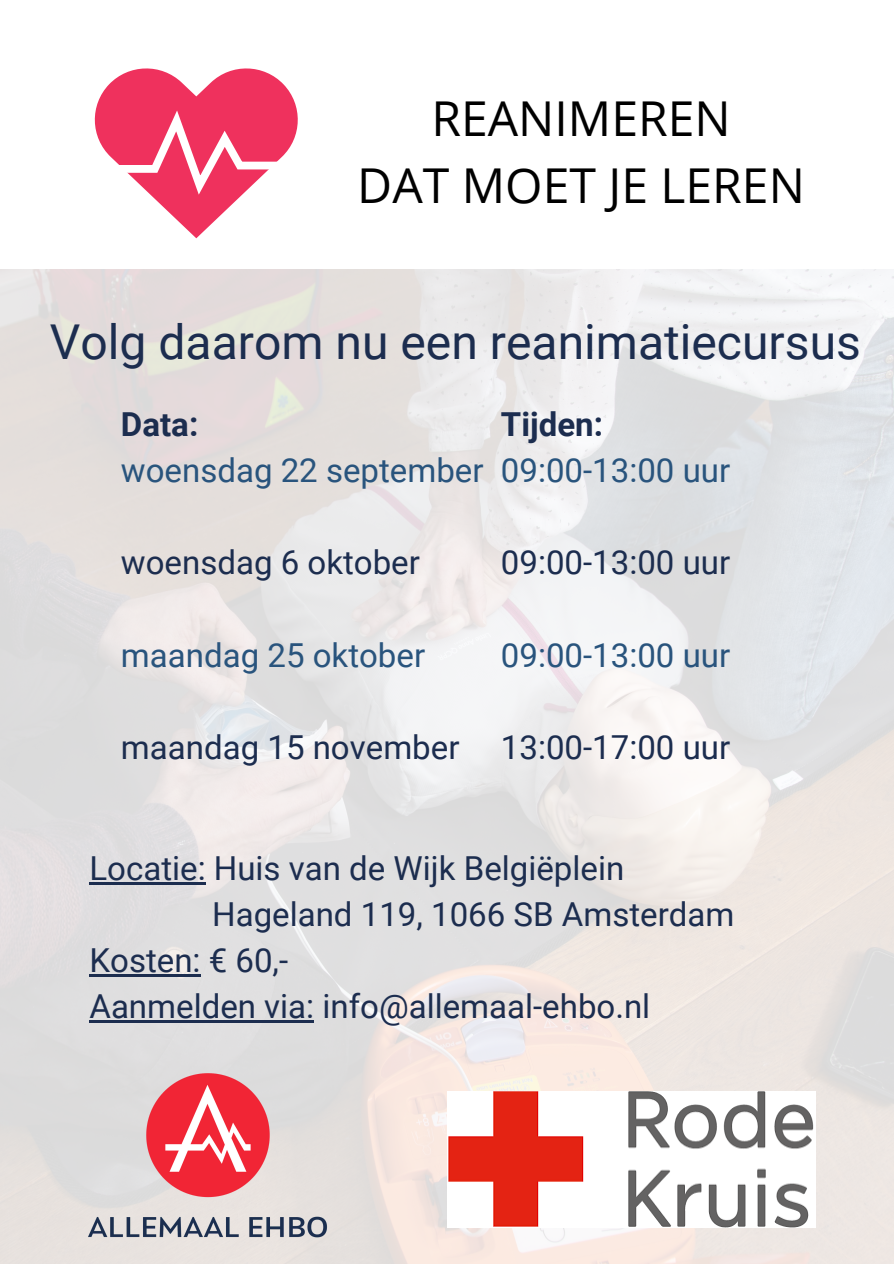
<style>
.page{position:relative;width:894px;height:1264px;background:#fff}
.page>*{position:absolute;margin:0;border:0;box-sizing:border-box;transform-origin:0 0}
.t1{font:48px "Roboto";color:#1c2d4f}
.t2{font:48px "Open Sans";color:#000}
.t3{font:33px "Roboto";color:#1c2d4f}
.t4{font:33px "Roboto";color:#29547d}
.t5{font:700 33px "Roboto";color:#1c2d4f}
</style>
<div class="page">
<svg style="left:94px;top:68px;width:204px;height:170px"></svg>
<img style="left:0;top:269px;width:893px;height:994px">
<img style="left:73px;top:1056px;width:270px;height:196px">
<img style="left:447px;top:1091px;width:368px;height:136px">
<hr style="left:89px;top:882px;width:116px;height:2px;background:#1c2d4f">
<hr style="left:89px;top:974px;width:111px;height:2px;background:#1c2d4f">
<hr style="left:89px;top:1020px;width:225px;height:2px;background:#1c2d4f">
<p class="t2" style="left:431px;top:85px;width:301px">REANIMEREN</p>
<p class="t2" style="left:357px;top:152px;width:449px">DAT MOET JE LEREN</p>
<p class="t1" style="left:50px;top:314px;width:812px">Volg daarom nu een reanimatiecursus</p>
<p class="t5" style="left:121px;top:405px;width:79px">Data:</p>
<p class="t4" style="left:121px;top:451px;width:364px">woensdag 22 september</p>
<p class="t5" style="left:501px;top:405px;width:104px">Tijden:</p>
<p class="t4" style="left:501px;top:451px;width:231px">09:00-13:00 uur</p>
<p class="t3" style="left:121px;top:543px;width:300px">woensdag 6 oktober</p>
<p class="t3" style="left:501px;top:543px;width:231px">09:00-13:00 uur</p>
<p class="t4" style="left:121px;top:636px;width:306px">maandag 25 oktober</p>
<p class="t4" style="left:501px;top:636px;width:231px">09:00-13:00 uur</p>
<p class="t3" style="left:121px;top:728px;width:340px">maandag 15 november</p>
<p class="t3" style="left:501px;top:728px;width:231px">13:00-17:00 uur</p>
<p class="t3" style="left:89px;top:849px;width:536px">Locatie: Huis van de Wijk Belgiëplein</p>
<p class="t3" style="left:212px;top:895px;width:523px">Hageland 119, 1066 SB Amsterdam</p>
<p class="t3" style="left:89px;top:941px;width:200px">Kosten: € 60,-</p>
<p class="t3" style="left:89px;top:987px;width:562px">Aanmelden via: info@allemaal-ehbo.nl</p>
</div>
